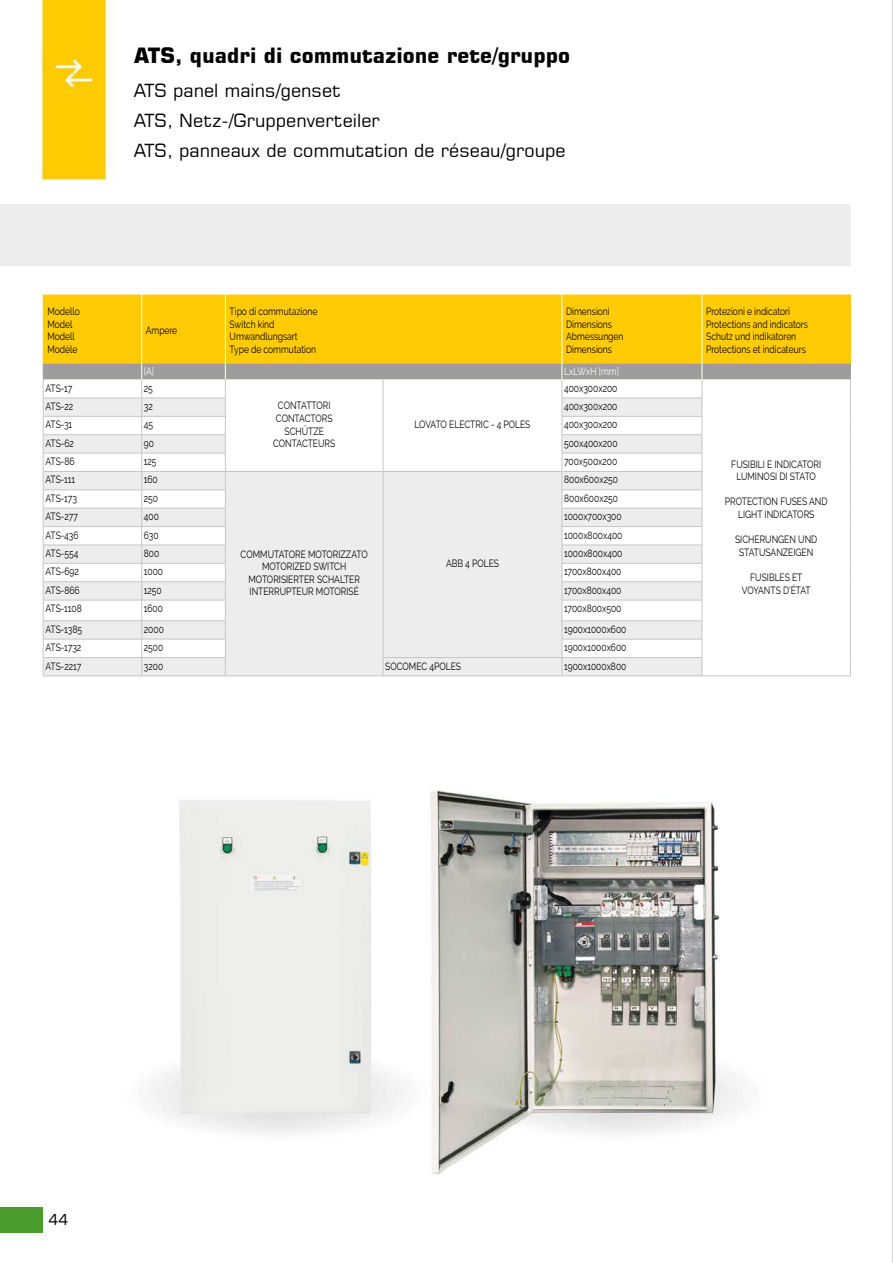
<style>
.page{position:relative;width:893px;height:1263px;background:#fff}
.page>*{position:absolute;margin:0;border:0;box-sizing:border-box;transform-origin:0 0}
.t1{font:700 21px "Square 721 BT";color:#000}
.t2{font:18px "Square 721 BT";color:#000}
.t3{font:15px "Square 721 BT";color:#000}
.t4{font:10.5px/12.6px "Raleway";color:#000;text-align:center;scale:.81 1}
.t5{font:10.5px "Raleway";color:#fff;scale:.81 1}
</style>
<div class="page">
<img style="left:35px;top:0;width:816px;height:1175px">
<div style="left:0;top:204px;width:851px;height:62px;background:#ededed"></div>
<div style="left:44px;top:295px;width:806px;height:68px;background:#fecb04"></div>
<hr style="left:43px;top:295px;width:1px;height:68px;background:#fecb04">
<hr style="left:850px;top:295px;width:1px;height:68px;background:#fecb04">
<hr style="left:141px;top:295px;width:1px;height:68px;background:#fff">
<hr style="left:225px;top:295px;width:1px;height:68px;background:#fff">
<hr style="left:562px;top:295px;width:1px;height:68px;background:#fff">
<hr style="left:702px;top:295px;width:1px;height:68px;background:#fff">
<hr style="left:702px;top:675px;width:149px;height:1px;background:#c6c6c6">
<hr style="left:225px;top:675px;width:158px;height:1px;background:#c6c6c6">
<svg style="left:43px;top:363px;width:808px;height:312px"></svg>
<hr style="left:43px;top:675px;width:99px;height:1px;background:#c6c6c6">
<hr style="left:142px;top:675px;width:83px;height:1px;background:#c6c6c6">
<hr style="left:383px;top:675px;width:179px;height:1px;background:#c6c6c6">
<hr style="left:562px;top:675px;width:140px;height:1px;background:#c6c6c6">
<div style="left:0;top:1207px;width:43px;height:26px;background:#4a9c2f"></div>
<hr style="left:892px;top:0;width:1px;height:1263px;background:#c6c6c6">
<h1 class="t1" style="left:134px;top:42px;width:438px">ATS, quadri di commutazione rete/gruppo</h1>
<h2 class="t2" style="left:134px;top:79px;width:209px">ATS panel mains/genset</h2>
<h2 class="t2" style="left:134px;top:109px;width:248px">ATS, Netz-/Gruppenverteiler</h2>
<h2 class="t2" style="left:134px;top:140px;width:433px">ATS, panneaux de commutation de réseau/groupe</h2>
<p class="t4" style="left:48px;top:305px;width:42px;text-align:left">Modello<br>Model<br>Modell<br>Modèle</p>
<p class="t4" style="left:146px;top:324px;width:40px">Ampere</p>
<p class="t4" style="left:230px;top:305px;width:110px;text-align:left">Tipo di commutazione<br>Switch kind<br>Umwandlungsart<br>Type de commutation</p>
<p class="t4" style="left:566px;top:305px;width:72px;text-align:left">Dimensioni<br>Dimensions<br>Abmessungen<br>Dimensions</p>
<p class="t4" style="left:706px;top:305px;width:127px;text-align:left">Protezioni e indicatori<br>Protections and indicators<br>Schutz und indikatoren<br>Protections et indicateurs</p>
<p class="t5" style="left:144px;top:365px;width:14px">[A]</p>
<p class="t5" style="left:564px;top:365px;width:69px">LxLWxH [mm]</p>
<p class="t4" style="left:45px;top:382px;width:35px">ATS-17</p>
<p class="t4" style="left:144px;top:382px;width:13px">25</p>
<p class="t4" style="left:564px;top:382px;width:67px">400x300x200</p>
<p class="t4" style="left:273px;top:399px;width:78px">CONTATTORI<br>CONTACTORS<br>SCHÜTZE<br>CONTACTEURS</p>
<p class="t4" style="left:45px;top:400px;width:36px">ATS-22</p>
<p class="t4" style="left:144px;top:400px;width:13px">32</p>
<p class="t4" style="left:564px;top:400px;width:67px">400x300x200</p>
<p class="t4" style="left:45px;top:418px;width:35px">ATS-31</p>
<p class="t4" style="left:144px;top:418px;width:13px">45</p>
<p class="t4" style="left:564px;top:418px;width:67px">400x300x200</p>
<p class="t4" style="left:45px;top:437px;width:37px">ATS-62</p>
<p class="t4" style="left:144px;top:437px;width:14px">90</p>
<p class="t4" style="left:564px;top:437px;width:68px">500x400x200</p>
<p class="t4" style="left:45px;top:455px;width:38px">ATS-86</p>
<p class="t4" style="left:144px;top:455px;width:17px">125</p>
<p class="t4" style="left:564px;top:455px;width:67px">700x500x200</p>
<p class="t4" style="left:45px;top:473px;width:38px">ATS-111</p>
<p class="t4" style="left:144px;top:473px;width:19px">160</p>
<p class="t4" style="left:415px;top:418px;width:145px">LOVATO ELECTRIC - 4 POLES</p>
<p class="t4" style="left:564px;top:473px;width:68px">800x600x250</p>
<p class="t4" style="left:45px;top:492px;width:40px">ATS-173</p>
<p class="t4" style="left:144px;top:492px;width:19px">250</p>
<p class="t4" style="left:564px;top:492px;width:68px">800x600x250</p>
<p class="t4" style="left:45px;top:510px;width:42px">ATS-277</p>
<p class="t4" style="left:144px;top:510px;width:20px">400</p>
<p class="t4" style="left:564px;top:510px;width:73px">1000x700x300</p>
<p class="t4" style="left:45px;top:529px;width:43px">ATS-436</p>
<p class="t4" style="left:144px;top:529px;width:20px">630</p>
<p class="t4" style="left:564px;top:529px;width:74px">1000x800x400</p>
<p class="t4" style="left:45px;top:547px;width:42px">ATS-554</p>
<p class="t4" style="left:144px;top:547px;width:21px">800</p>
<p class="t4" style="left:564px;top:547px;width:74px">1000x800x400</p>
<p class="t4" style="left:45px;top:565px;width:43px">ATS-692</p>
<p class="t4" style="left:144px;top:565px;width:25px">1000</p>
<p class="t4" style="left:564px;top:565px;width:72px">1700x800x400</p>
<p class="t4" style="left:45px;top:584px;width:44px">ATS-866</p>
<p class="t4" style="left:144px;top:584px;width:24px">1250</p>
<p class="t4" style="left:564px;top:584px;width:72px">1700x800x400</p>
<p class="t4" style="left:45px;top:602px;width:46px">ATS-1108</p>
<p class="t4" style="left:144px;top:602px;width:25px">1600</p>
<p class="t4" style="left:564px;top:602px;width:72px">1700x800x500</p>
<p class="t4" style="left:45px;top:623px;width:47px">ATS-1385</p>
<p class="t4" style="left:144px;top:623px;width:26px">2000</p>
<p class="t4" style="left:564px;top:623px;width:79px">1900x1000x600</p>
<p class="t4" style="left:45px;top:641px;width:46px">ATS-1732</p>
<p class="t4" style="left:144px;top:641px;width:26px">2500</p>
<p class="t4" style="left:564px;top:641px;width:79px">1900x1000x600</p>
<p class="t4" style="left:45px;top:659px;width:46px">ATS-2217</p>
<p class="t4" style="left:144px;top:659px;width:25px">3200</p>
<p class="t4" style="left:385px;top:659px;width:95px">SOCOMEC 4POLES</p>
<p class="t4" style="left:564px;top:659px;width:78px">1900x1000x800</p>
<p class="t4" style="left:241px;top:547px;width:158px">COMMUTATORE MOTORIZZATO<br>MOTORIZED SWITCH<br>MOTORISIERTER SCHALTER<br>INTERRUPTEUR MOTORISÉ</p>
<p class="t4" style="left:446px;top:557px;width:67px">ABB 4 POLES</p>
<p class="t4" style="left:731px;top:457px;width:112px">FUSIBILI E INDICATORI<br>LUMINOSI DI STATO</p>
<p class="t4" style="left:725px;top:495px;width:128px">PROTECTION FUSES AND<br>LIGHT INDICATORS</p>
<p class="t4" style="left:735px;top:533px;width:103px">SICHERUNGEN UND<br>STATUSANZEIGEN</p>
<p class="t4" style="left:742px;top:571px;width:87px">FUSIBLES ET<br>VOYANTS D’ÉTAT</p>
<h3 class="t3" style="left:48px;top:1210px;width:22px">44</h3>
</div>
